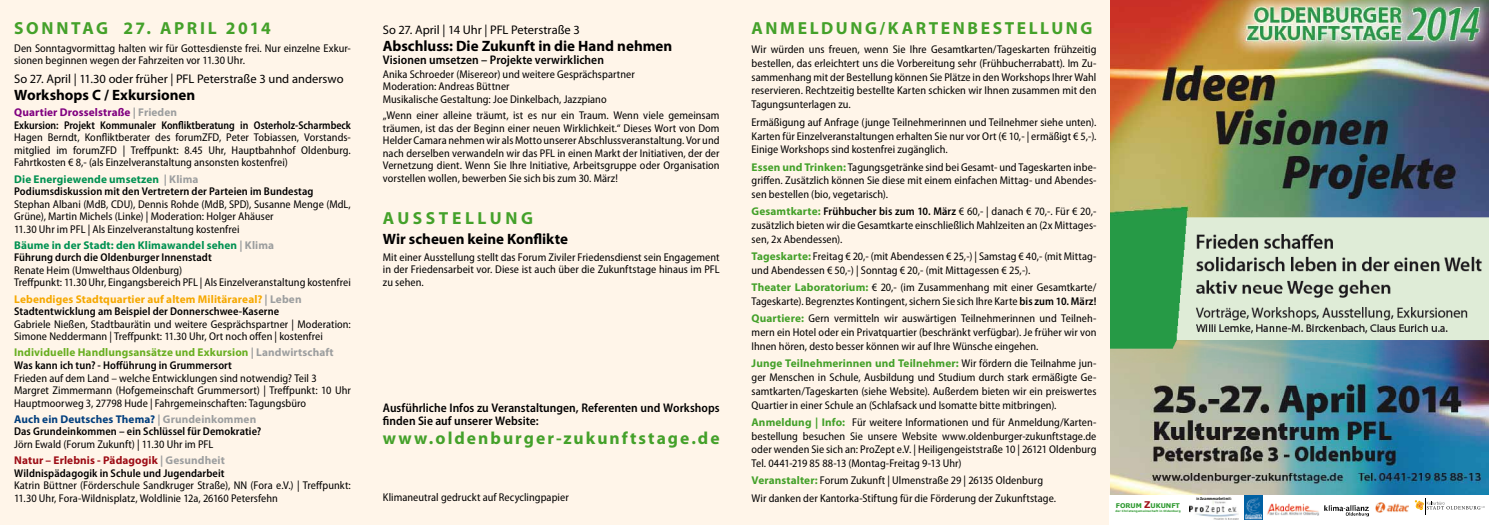
<style>
.page{position:relative;width:1489px;height:525px;background:#fff}
.page>*{position:absolute;margin:0;border:0;box-sizing:border-box;transform-origin:0 0}
.t1{font:700 17.5px "Myriad Pro";letter-spacing:.125em;color:#44a12a}
.t2{font:700 17.5px "Myriad Pro";letter-spacing:.15em;color:#44a12a}
.t3{font:700 17.5px "Myriad Pro";letter-spacing:.145em;color:#44a12a}
.t4{font:700 15px "Myriad Pro";color:#000}
.t5{font:600 semi-condensed 12.5px/12.5px "Myriad Pro";letter-spacing:.005em;color:#000}
.t6{font:12.5px "Myriad Pro";color:#000}
.t7{font:semi-condensed 11.25px/13.8px "Myriad Pro";letter-spacing:.005em;color:#000}
.t8{font:600 semi-condensed 11.25px/12.5px "Myriad Pro";letter-spacing:.005em;color:#000}
.t9{font:600 semi-condensed 11.25px/12.5px "Myriad Pro";letter-spacing:.005em;color:#000;scale:.95 1}
.t10{font:700 11.25px/12.5px "Myriad Pro";letter-spacing:.01em;color:#69af22}
.t11{font:700 6.5px "Verdana";color:#2c982e}
.t12{font:600 condensed 4.38px "Myriad Pro";color:#000}
.t13{font:700 2.88px "Verdana";letter-spacing:.025em;color:#2c982e}
.s1{font-weight:700;font-stretch:normal;color:#800080}
.s2{font-weight:700;font-stretch:normal;color:#9c9e9f}
.s3{font-weight:700;font-stretch:normal;color:#009151}
.s4{font-weight:700;font-stretch:normal;color:#f6a800}
.s5{color:#9c9e9f}
.s6{font-weight:600;font-stretch:semi-condensed;color:#000}
.s7{font-weight:700;font-stretch:normal;color:#003e7d}
.s8{font-weight:700;font-stretch:normal;color:#9d0c15}
.s9{font-weight:700;font-stretch:normal;color:#44a12a}
.s10{font-weight:600}
.s11{font-size:9.25px;color:#a1131c}
</style>
<div class="page">
<img style="left:1109px;top:0;width:379px;height:495px">
<div style="left:0;top:0;width:1109px;height:524px;background:#fff5e9"></div>
<img style="left:1267px;top:503px;width:52px;height:12px">
<svg style="left:1414px;top:498px;width:71px;height:16px"></svg>
<img style="left:1324px;top:505px;width:44px;height:12px">
<img style="left:1244px;top:495px;width:17px;height:24px">
<img style="left:1189px;top:500px;width:49px;height:19px">
<img style="left:1375px;top:502px;width:33px;height:10px">
<h1 class="t3" style="left:14px;top:19px;width:258px">Sonntag 27. Apri l 2014</h1>
<p class="t7" style="left:14px;top:42px;width:337px;line-height:12.5px">Den Sonntagvormittag halten wir für Gottesdienste frei. Nur einzelne Exkur&shy;sionen beginnen wegen der Fahrzeiten vor 11.30 Uhr.</p>
<p class="t6" style="left:14px;top:72px;width:331px">So 27. April | 11.30 oder früher | PFL Peterstraße 3 und anderswo</p>
<h2 class="t4" style="left:14px;top:86px;width:183px">Workshops C / Exkursionen</h2>
<p class="t9" style="left:14px;top:106px;width:356px"><span class="s1">Quartier Drosselstraße</span> <span class="s2">| Frieden<br></span>Exkursion: Projekt Kommunaler Konfliktberatung in Osterholz-Scharmbeck</p>
<p class="t7" style="left:14px;top:131px;width:338px;line-height:12.5px;text-align:justify">Hagen Berndt, Konfliktberater des forumZFD, Peter Tobiassen, Vorstands&shy;mitglied im forumZFD | Treffpunkt: 8.45 Uhr, Hauptbahnhof Oldenburg.<br>Fahrtkosten € 8,- (als Einzelveranstaltung ansonsten kostenfrei)</p>
<p class="t8" style="left:14px;top:173px;width:301px"><span class="s3">Die Energiewende umsetzen</span> <span class="s2">| Klima<br></span>Podiumsdiskussion mit den Vertretern der Parteien im Bundestag</p>
<p class="t7" style="left:14px;top:198px;width:338px;line-height:12.5px">Stephan Albani (MdB, CDU), Dennis Rohde (MdB, SPD), Susanne Menge (MdL,<br>Grüne), Martin Michels (Linke) | Moderation: Holger Ahäuser<br>11.30 Uhr im PFL | Als Einzelveranstaltung kostenfrei</p>
<p class="t8" style="left:14px;top:239px;width:261px"><span class="s3">Bäume in der Stadt: den Klimawandel sehen</span> <span class="s2">| Klima<br></span>Führung durch die Oldenburger Innenstadt</p>
<p class="t7" style="left:14px;top:264px;width:338px;line-height:12.5px">Renate Heim (Umwelthaus Oldenburg)<br>Treffpunkt: 11.30 Uhr, Eingangsbereich PFL | Als Einzelveranstaltung kostenfrei</p>
<p class="t8" style="left:14px;top:293px;width:289px"><span class="s4">Lebendiges Stadtquartier auf altem Militärareal?</span> <span class="s2">| Leben<br></span>Stadtentwicklung am Beispiel der Donnerschwee-Kaserne</p>
<p class="t7" style="left:14px;top:318px;width:338px;line-height:12.5px">Gabriele Nießen, Stadtbaurätin und weitere Gesprächspartner | Moderation:<br>Simone Neddermann | Treffpunkt: 11.30 Uhr, Ort noch offen | kostenfrei</p>
<p class="t10" style="left:14px;top:346px;width:321px">Individuelle Handlungsansätze und Exkursion <span class="s5">| Landwirtschaft<br></span><span class="s6">Was kann ich tun? - Hofführung in Grummersort</span></p>
<p class="t7" style="left:14px;top:371px;width:338px;line-height:12.5px">Frieden auf dem Land – welche Entwicklungen sind notwendig? Teil 3<br>Margret Zimmermann (Hofgemeinschaft Grummersort) | Treffpunkt: 10 Uhr<br>Hauptmoorweg 3, 27798 Hude | Fahrgemeinschaften: Tagungsbüro</p>
<p class="t8" style="left:14px;top:413px;width:248px"><span class="s7">Auch ein Deutsches Thema?</span> <span class="s2">| Grundeinkommen<br></span>Das Grundeinkommen – ein Schlüssel für Demokratie?</p>
<p class="t7" style="left:14px;top:436px;width:212px;line-height:16.2px">Jörn Ewald (Forum Zukunft) | 11.30 Uhr im PFL<br><span class="s8">Natur – Erlebnis - Pädagogik</span> <span class="s2">| Gesundheit</span></p>
<p class="t8" style="left:14px;top:466px;width:212px">Wildnispädagogik in Schule und Jugendarbeit</p>
<p class="t7" style="left:14px;top:479px;width:338px;line-height:12.5px">Katrin Büttner (Förderschule Sandkruger Straße), NN (Fora e.V.) | Treffpunkt:<br>11.30 Uhr, Fora-Wildnisplatz, Woldlinie 12a, 26160 Petersfehn</p>
<p class="t6" style="left:383px;top:23px;width:198px">So 27. April | 14 Uhr | PFL Peterstraße 3</p>
<h2 class="t4" style="left:383px;top:38px;width:291px">Abschluss: Die Zukunft in die Hand nehmen</h2>
<p class="t5" style="left:383px;top:53px;width:222px">Visionen umsetzen – Projekte verwirklichen</p>
<p class="t7" style="left:383px;top:68px;width:253px;line-height:12.5px">Anika Schroeder (Misereor) und weitere Gesprächspartner<br>Moderation: Andreas Büttner<br>Musikalische Gestaltung: Joe Dinkelbach, Jazzpiano</p>
<p class="t7" style="left:383px;top:109px;width:338px;line-height:12.5px;text-align:justify">„Wenn einer alleine träumt, ist es nur ein Traum. Wenn viele gemeinsam träumen, ist das der Beginn einer neuen Wirklichkeit.“ Dieses Wort von Dom Helder Camara nehmen wir als Motto unserer Abschlussveranstaltung. Vor und nach derselben verwandeln wir das PFL in einen Markt der Initiativen, der der Vernetzung dient. Wenn Sie Ihre Initiative, Arbeitsgruppe oder Organisation vorstellen wollen, bewerben Sie sich bis zum 30. März!</p>
<h1 class="t1" style="left:383px;top:208px;width:152px">Ausstellung</h1>
<h2 class="t4" style="left:383px;top:231px;width:187px">Wir scheuen keine Konflikte</h2>
<p class="t7" style="left:383px;top:251px;width:338px;line-height:12.5px;text-align:justify">Mit einer Ausstellung stellt das Forum Ziviler Friedensdienst sein Engagement in der Friedensarbeit vor. Diese ist auch über die Zukunftstage hinaus im PFL zu sehen.</p>
<p class="t5" style="left:383px;top:401px;width:338px">Ausführliche Infos zu Veranstaltungen, Referenten und Workshops finden Sie auf unserer Website:</p>
<h1 class="t1" style="left:383px;top:428px;width:338px">www.oldenburger-zukunftstage.de</h1>
<p class="t7" style="left:383px;top:490px;width:187px">Klimaneutral gedruckt auf Recyclingpapier</p>
<h1 class="t2" style="left:751px;top:19px;width:342px">Anmeldung/Kartenbestellung</h1>
<p class="t7" style="left:751px;top:43px;width:346px;text-align:justify">Wir würden uns freuen, wenn Sie Ihre Gesamtkarten/Tageskarten frühzeitig bestellen, das erleichtert uns die Vorbereitung sehr (Frühbucherrabatt). Im Zu&shy;sammenhang mit der Bestellung können Sie Plätze in den Workshops Ihrer Wahl reservieren. Rechtzeitig bestellte Karten schicken wir Ihnen zusammen mit den Tagungsunterlagen zu.</p>
<p class="t7" style="left:751px;top:115px;width:346px;text-align:justify">Ermäßigung auf Anfrage (junge Teilnehmerinnen und Teilnehmer siehe unten).<br>Karten für Einzelveranstaltungen erhalten Sie nur vor Ort (€ 10,- | ermäßigt € 5,-).<br>Einige Workshops sind kostenfrei zugänglich.</p>
<p class="t7" style="left:751px;top:160px;width:346px;text-align:justify"><span class="s9">Essen und Trinken:</span> Tagungsgetränke sind bei Gesamt- und Tageskarten inbe&shy;griffen. Zusätzlich können Sie diese mit einem einfachen Mittag- und Abendes&shy;sen bestellen (bio, vegetarisch).</p>
<p class="t7" style="left:751px;top:205px;width:346px;text-align:justify"><span class="s9">Gesamtkarte:</span> <span class="s10">Frühbucher bis zum 10. März</span> € 60,- | danach € 70,-. Für € 20,- zusätzlich bieten wir die Gesamtkarte einschließlich Mahlzeiten an (2x Mittages&shy;sen, 2x Abendessen).</p>
<p class="t7" style="left:751px;top:250px;width:346px"><span class="s9">Tageskarte:</span> Freitag € 20,- (mit Abendessen € 25,-) | Samstag € 40,- (mit Mittag&shy;und Abendessen € 50,-) | Sonntag € 20,- (mit Mittagessen € 25,-).</p>
<p class="t7" style="left:751px;top:281px;width:346px"><span class="s9">Theater Laboratorium:</span> € 20,- (im Zusammenhang mit einer Gesamtkarte/<br>Tageskarte). Begrenztes Kontingent, sichern Sie sich Ihre Karte <span class="s10">bis zum 10. März!</span></p>
<p class="t7" style="left:751px;top:312px;width:346px;text-align:justify"><span class="s9">Quartiere:</span> Gern vermitteln wir auswärtigen Teilnehmerinnen und Teilneh&shy;mern ein Hotel oder ein Privatquartier (beschränkt verfügbar). Je früher wir von Ihnen hören, desto besser können wir auf Ihre Wünsche eingehen.</p>
<p class="t7" style="left:751px;top:356px;width:346px;text-align:justify"><span class="s9">Junge Teilnehmerinnen und Teilnehmer:</span> Wir fördern die Teilnahme jun&shy;ger Menschen in Schule, Ausbildung und Studium durch stark ermäßigte Ge&shy;samtkarten/Tageskarten (siehe Website). Außerdem bieten wir ein preiswertes Quartier in einer Schule an (Schlafsack und Isomatte bitte mitbringen).</p>
<p class="t7" style="left:751px;top:415px;width:346px;text-align:justify"><span class="s9">Anmeldung | Info:</span> Für weitere Informationen und für Anmeldung/Karten&shy;bestellung besuchen Sie unsere Website www.oldenburger-zukunftstage.de oder wenden Sie sich an: ProZept e.V. | Heiligengeiststraße 10 | 26121 Oldenburg Tel. 0441-219 85 88-13 (Montag-Freitag 9-13 Uhr)</p>
<p class="t7" style="left:751px;top:472px;width:306px;line-height:17.2px"><span class="s9">Veranstalter:</span> Forum Zukunft | Ulmenstraße 29 | 26135 Oldenburg<br>Wir danken der Kantorka-Stiftung für die Förderung der Zukunftstage.</p>
<p class="t11" style="left:1115px;top:500px;width:66px">FORUM <span class="s11">Z</span>UKUNFT</p>
<p class="t13" style="left:1115px;top:509px;width:67px">der Christengemeinschaft in Oldenburg</p>
<p class="t12" style="left:1196px;top:495px;width:37px">in Zusammenarbeit mit:</p>
</div>
